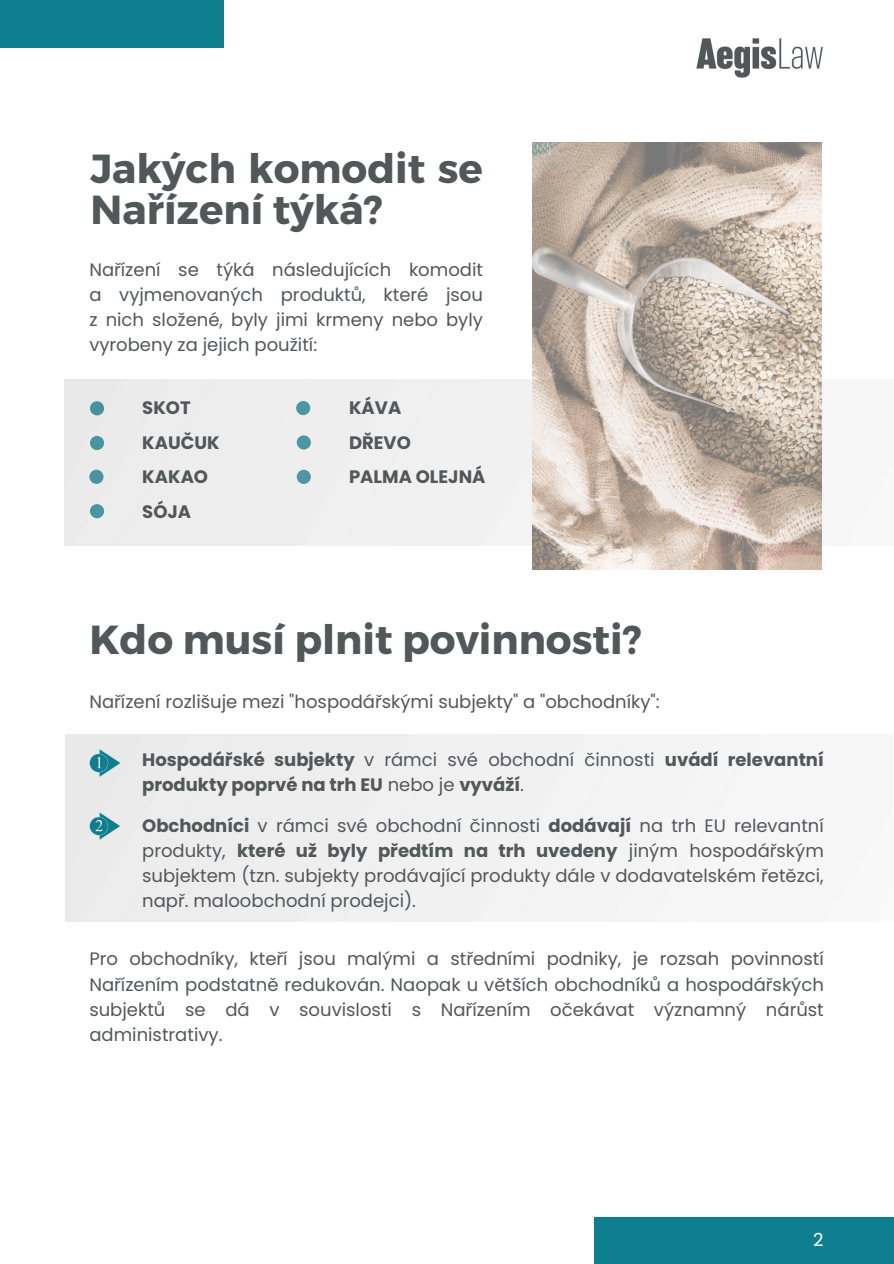
<style>
.page{position:relative;width:894px;height:1264px;background:#fff}
.page>*{position:absolute;margin:0;border:0;box-sizing:border-box;transform-origin:0 0}
.t1{font:700 40.5px/40.5px "Montserrat";color:#52575a}
.t2{font:18px/25px "Poppins";color:#52575a;text-align:justify}
.t3{font:700 18px/25px "Poppins";color:#52575a}
.t4{font:18px "Poppins";color:#fff}
.s1{font-weight:400}
.s2{font-weight:700}
</style>
<div class="page">
<div style="left:0;top:0;width:223px;height:48px;background:#0f7e8f"></div>
<img style="left:696px;top:38px;width:127px;height:40px">
<div style="left:594px;top:1216px;width:299px;height:47px;background:#0f7e8f"></div>
<div style="left:65px;top:379px;width:757px;height:167px;background:#eee"></div>
<svg style="left:89px;top:749px;width:31px;height:27px"></svg>
<svg style="left:89px;top:812px;width:31px;height:27px"></svg>
<img style="left:532px;top:143px;width:289px;height:426px">
<p class="t1" style="left:90px;top:146px;width:394px">Jakých komodit se<br>Nařízení týká?</p>
<h2 class="t2" style="left:89px;top:257px;width:395px">Nařízení se týká následujících komodit a vyjmenovaných produktů, které jsou z nich složené, byly jimi krmeny nebo byly vyrobeny za jejich použití:</h2>
<p class="t3" style="left:142px;top:395px;width:50px">SKOT</p>
<h2 class="t3" style="left:349px;top:395px;width:54px">KÁVA</h2>
<h2 class="t3" style="left:142px;top:430px;width:79px">KAUČUK</h2>
<p class="t3" style="left:349px;top:430px;width:63px">DŘEVO</p>
<h2 class="t3" style="left:142px;top:464px;width:67px">KAKAO</h2>
<p class="t3" style="left:142px;top:499px;width:50px">SÓJA</p>
<h2 class="t3" style="left:349px;top:464px;width:138px">PALMA OLEJNÁ</h2>
<p class="t1" style="left:89px;top:617px;width:554px">Kdo musí plnit povinnosti?</p>
<p class="t2" style="left:89px;top:689px;width:571px">Nařízení rozlišuje mezi "hospodářskými subjekty" a "obchodníky":</p>
<p class="t3" style="left:142px;top:746px;width:683px">Hospodářské subjekty <span class="s1">v rámci své obchodní činnosti</span> uvádí relevantní produkty poprvé na trh EU <span class="s1">nebo je</span> vyváží<span class="s1">.</span></p>
<h2 class="t2" style="left:142px;top:812px;width:683px"><span class="s2">Obchodníci</span> v rámci své obchodní činnosti <span class="s2">dodávají</span> na trh EU relevantní produkty, <span class="s2">které už byly předtím na trh uvedeny</span> jiným hospodářským subjektem (tzn. subjekty prodávající produkty dále v dodavatelském řetězci, např. maloobchodní prodejci).</h2>
<p class="t2" style="left:89px;top:946px;width:735px">Pro obchodníky, kteří jsou malými a středními podniky, je rozsah povinností Nařízením podstatně redukován. Naopak u větších obchodníků a hospodářských subjektů se dá v souvislosti s Nařízením očekávat významný nárůst administrativy.</p>
<h2 class="t4" style="left:812px;top:1227px;width:12px">2</h2>
</div>
